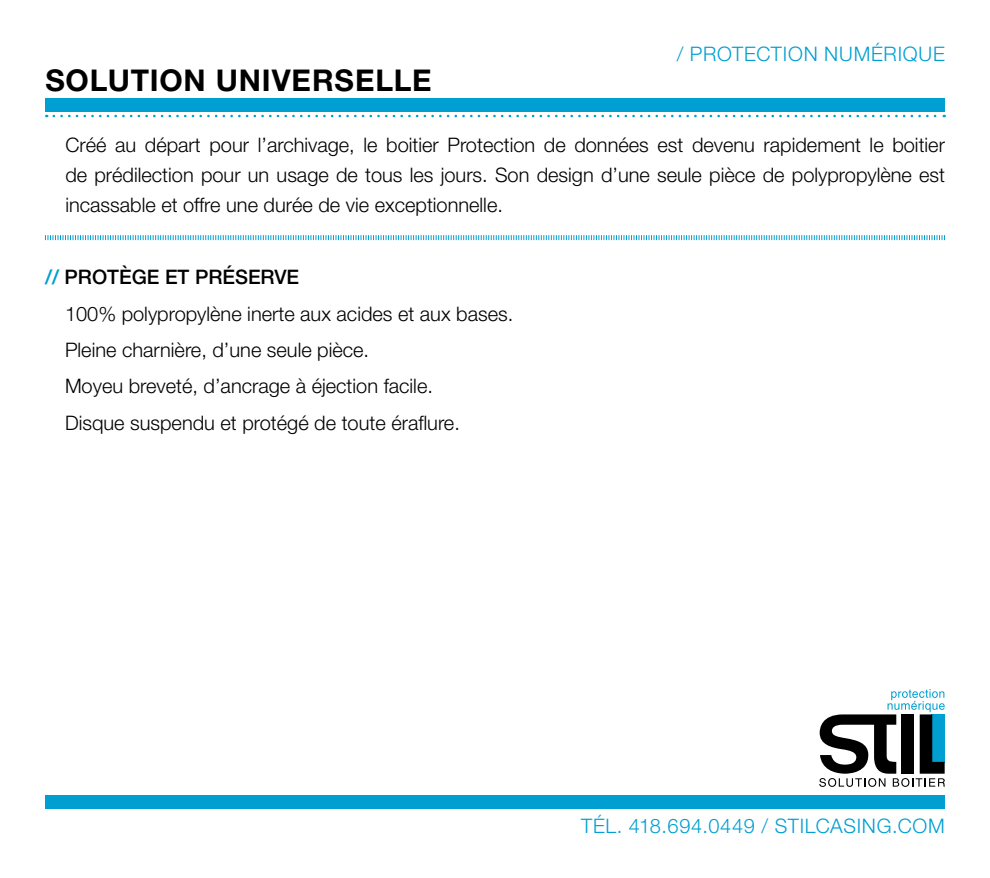
<style>
.page{position:relative;width:990px;height:878px;background:#fff}
.page>*{position:absolute;margin:0;border:0;box-sizing:border-box;transform-origin:0 0}
.t1{font:700 30px "Helvetica Neue";letter-spacing:.025em;color:#000}
.t2{font:300 20px/30px "Helvetica Neue";color:#000;text-align:justify}
.t3{font:300 20px "Helvetica Neue";letter-spacing:.035em;color:#009fd1}
.t4{font:500 20px "Helvetica Neue";color:#000}
.s1{color:#009fd1}
</style>
<div class="page">
<div style="left:45px;top:98px;width:900px;height:14px;background:#009fd1"></div>
<svg style="left:54px;top:115px;width:891px;height:2px"></svg>
<div style="left:45px;top:795px;width:900px;height:13px;background:#009fd1"></div>
<svg style="left:45px;top:235px;width:900px;height:6px"></svg>
<svg style="left:819px;top:689px;width:126px;height:97px"></svg>
<h1 class="t1" style="left:45px;top:61px;width:248px">SOLUTION UNIVER</h1>
<h1 class="t1" style="left:335px;top:61px;width:95px">SELLE</h1>
<p class="t3" style="left:677px;top:41px;width:270px">/ PROTECTION NUMÉRIQUE</p>
<p class="t2" style="left:65px;top:129px;width:881px">Créé au départ pour l’archivage, le boitier Protection de données est devenu rapidement le boitier de prédilection pour un usage de tous les jours. Son design d’une seule pièce de polypropylène est incassable et offre une durée de vie exceptionnelle.</p>
<p class="t4" style="left:45px;top:265px;width:256px"><span class="s1">//</span> PROTÈGE ET PRÉSERVE</p>
<p class="t2" style="left:65px;top:298px;width:450px">100% polypropylène inerte aux acides et aux bases.</p>
<p class="t2" style="left:65px;top:334px;width:306px">Pleine charnière, d’une seule pièce.</p>
<p class="t2" style="left:65px;top:370px;width:369px">Moyeu breveté, d’ancrage à éjection facile.</p>
<p class="t2" style="left:45px;top:407px;width:416px">Disque suspendu et protégé de toute éraflure.</p>
<p class="t3" style="left:581px;top:813px;width:365px">TÉL. 418.694.0449 / STILCASING.COM</p>
</div>
